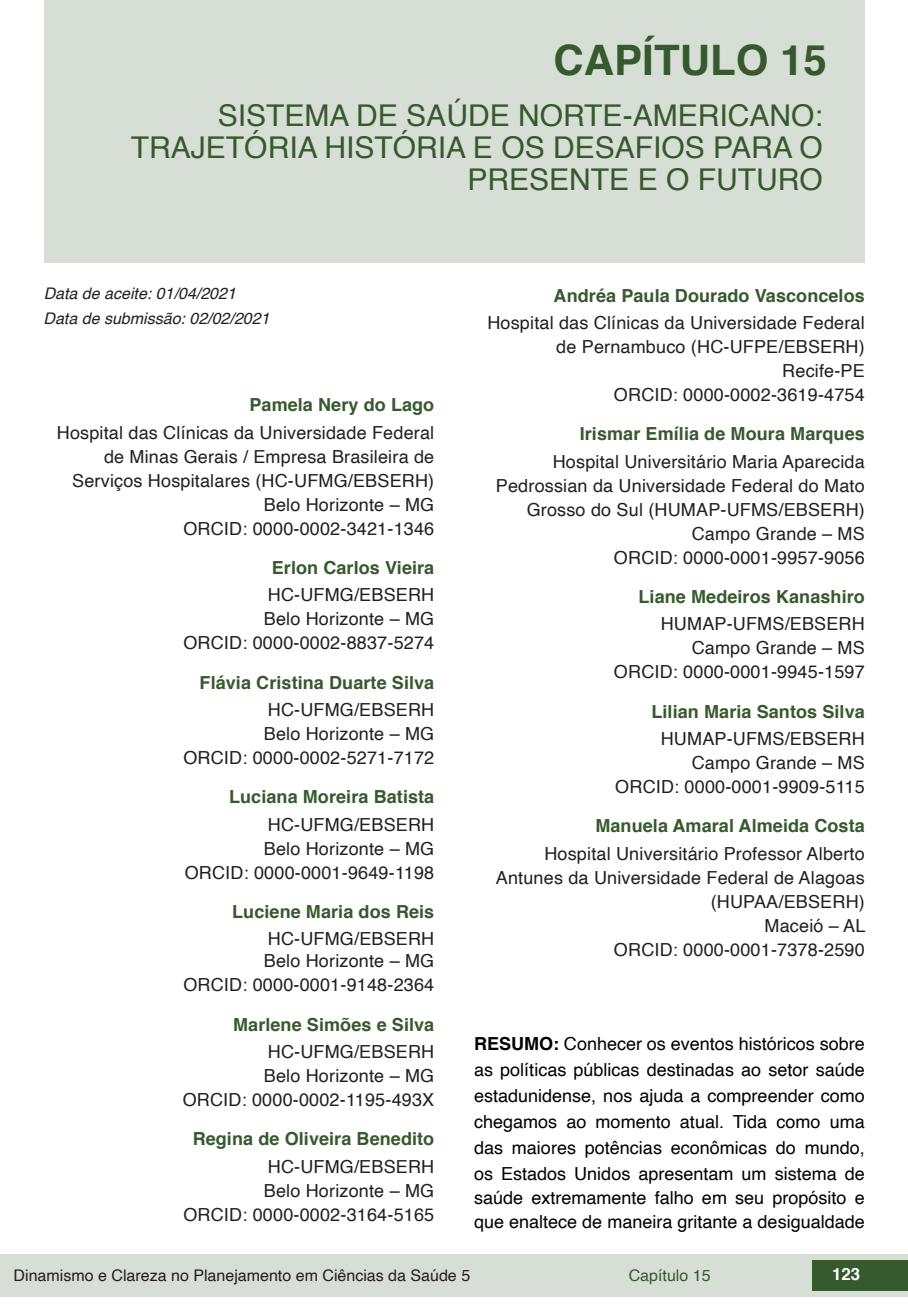
<style>
.page{position:relative;width:908px;height:1304px;background:#fff}
.page>*{position:absolute;margin:0;border:0;box-sizing:border-box;transform-origin:0 0}
.capítulos{font:700 42px "Helvetica";color:#36592e}
.nome_artigos{font:30px/32px "Helvetica";color:#36592e;text-align:right}
.info_autores{font:18px/24px "Helvetica";letter-spacing:.01em;color:#231f20;text-align:right}
.Resumos_e_PC_TXT{font:18px/26px "Helvetica";color:#000;text-align:justify}
.nome_autores{font:700 18px "Helvetica";letter-spacing:.005em;color:#36592e}
.t1{font:700 16.8px "Helvetica";color:#fff}
.t2{font:16px "Helvetica";color:#231f20}
.data{font:italic 16px "Helvetica";color:#231f20}
.t3{font:16px "Helvetica";color:#36592e}
.s1{font-weight:700}
</style>
<div class="page">
<div style="left:0;top:1254px;width:906px;height:43px;background:#d7ded5"></div>
<div style="left:812px;top:1261px;width:95px;height:30px;background:#36592e"></div>
<div style="left:44px;top:0;width:819px;height:263px;background:#d7ded5"></div>
<p class="capítulos" style="left:553px;top:26px;width:275px">CAPÍTULO 15</p>
<p class="nome_artigos" style="left:131px;top:101px;width:693px">SISTEMA DE SAÚDE NORTE-AMERICANO:<br>TRAJETÓRIA HISTÓRIA E OS DESAFIOS PARA O<br>PRESENTE E O FUTURO</p>
<p class="data" style="left:44px;top:280px;width:194px">Data de aceite: 01/04/2021</p>
<p class="data" style="left:43px;top:306px;width:227px">Data de submissão: 02/02/2021</p>
<p class="nome_autores" style="left:249px;top:390px;width:186px">Pamela Nery do Lago</p>
<p class="info_autores" style="left:57px;top:421px;width:379px">Hospital das Clínicas da Universidade Federal de Minas Gerais / Empresa Brasileira de<br>Serviços Hospitalares (HC-UFMG/EBSERH)</p>
<p class="info_autores" style="left:264px;top:493px;width:172px">Belo Horizonte – MG</p>
<p class="info_autores" style="left:183px;top:517px;width:252px">ORCID: 0000-0002-3421-1346</p>
<p class="nome_autores" style="left:272px;top:553px;width:164px">Erlon Carlos Vieira</p>
<p class="info_autores" style="left:268px;top:584px;width:168px">HC-UFMG/EBSERH</p>
<p class="info_autores" style="left:264px;top:608px;width:172px">Belo Horizonte – MG</p>
<p class="info_autores" style="left:183px;top:632px;width:252px">ORCID: 0000-0002-8837-5274</p>
<p class="nome_autores" style="left:199px;top:668px;width:236px">Flávia Cristina Duarte Silva</p>
<p class="info_autores" style="left:268px;top:698px;width:168px">HC-UFMG/EBSERH</p>
<p class="info_autores" style="left:264px;top:722px;width:172px">Belo Horizonte – MG</p>
<p class="info_autores" style="left:183px;top:746px;width:252px">ORCID: 0000-0002-5271-7172</p>
<p class="nome_autores" style="left:229px;top:783px;width:207px">Luciana Moreira Batista</p>
<p class="info_autores" style="left:268px;top:813px;width:168px">HC-UFMG/EBSERH</p>
<p class="info_autores" style="left:264px;top:837px;width:172px">Belo Horizonte – MG</p>
<p class="info_autores" style="left:185px;top:861px;width:251px">ORCID: 0000-0001-9649-1198</p>
<p class="nome_autores" style="left:232px;top:897px;width:203px">Luciene Maria dos Reis</p>
<p class="info_autores" style="left:268px;top:928px;width:168px">HC-UFMG/EBSERH</p>
<p class="info_autores" style="left:264px;top:950px;width:172px">Belo Horizonte – MG</p>
<p class="info_autores" style="left:183px;top:974px;width:252px">ORCID: 0000-0001-9148-2364</p>
<p class="nome_autores" style="left:233px;top:1010px;width:202px">Marlene Simões e Silva</p>
<p class="info_autores" style="left:268px;top:1040px;width:168px">HC-UFMG/EBSERH</p>
<p class="info_autores" style="left:264px;top:1064px;width:172px">Belo Horizonte – MG</p>
<p class="info_autores" style="left:183px;top:1088px;width:253px">ORCID: 0000-0002-1195-493X</p>
<p class="nome_autores" style="left:192px;top:1125px;width:243px">Regina de Oliveira Benedito</p>
<p class="info_autores" style="left:268px;top:1155px;width:168px">HC-UFMG/EBSERH</p>
<p class="info_autores" style="left:264px;top:1179px;width:172px">Belo Horizonte – MG</p>
<p class="info_autores" style="left:183px;top:1203px;width:252px">ORCID: 0000-0002-3164-5165</p>
<p class="nome_autores" style="left:553px;top:281px;width:312px">Andréa Paula Dourado Vasconcelos</p>
<p class="info_autores" style="left:487px;top:311px;width:379px">Hospital das Clínicas da Universidade Federal de Pernambuco (HC-UFPE/EBSERH)</p>
<p class="info_autores" style="left:782px;top:359px;width:84px">Recife-PE</p>
<p class="info_autores" style="left:613px;top:383px;width:252px">ORCID: 0000-0002-3619-4754</p>
<p class="nome_autores" style="left:579px;top:419px;width:286px">Irismar Emília de Moura Marques</p>
<p class="info_autores" style="left:495px;top:450px;width:370px">Hospital Universitário Maria Aparecida<br>Pedrossian da Universidade Federal do Mato<br>Grosso do Sul (HUMAP-UFMS/EBSERH)</p>
<p class="info_autores" style="left:691px;top:522px;width:174px">Campo Grande – MS</p>
<p class="info_autores" style="left:613px;top:546px;width:252px">ORCID: 0000-0001-9957-9056</p>
<p class="nome_autores" style="left:638px;top:582px;width:228px">Liane Medeiros Kanashiro</p>
<p class="info_autores" style="left:660px;top:612px;width:205px">HUMAP-UFMS/EBSERH</p>
<p class="info_autores" style="left:691px;top:636px;width:174px">Campo Grande – MS</p>
<p class="info_autores" style="left:613px;top:660px;width:252px">ORCID: 0000-0001-9945-1597</p>
<p class="nome_autores" style="left:651px;top:697px;width:215px">Lilian Maria Santos Silva</p>
<p class="info_autores" style="left:660px;top:727px;width:205px">HUMAP-UFMS/EBSERH</p>
<p class="info_autores" style="left:691px;top:751px;width:174px">Campo Grande – MS</p>
<p class="info_autores" style="left:615px;top:775px;width:251px">ORCID: 0000-0001-9909-5115</p>
<p class="nome_autores" style="left:595px;top:811px;width:271px">Manuela Amaral Almeida Costa</p>
<p class="info_autores" style="left:495px;top:842px;width:370px">Hospital Universitário Professor Alberto<br>Antunes da Universidade Federal de Alagoas (HUPAA/EBSERH)</p>
<p class="info_autores" style="left:764px;top:914px;width:102px">Maceió – AL</p>
<p class="info_autores" style="left:613px;top:938px;width:252px">ORCID: 0000-0001-7378-2590</p>
<p class="Resumos_e_PC_TXT" style="left:474px;top:1031px;width:392px"><span class="s1">RESUMO:</span> Conhecer os eventos históricos sobre as políticas públicas destinadas ao setor saúde estadunidense, nos ajuda a compreender como chegamos ao momento atual. Tida como uma das maiores potências econômicas do mundo, os Estados Unidos apresentam um sistema de</p>
<p class="Resumos_e_PC_TXT" style="left:474px;top:1186px;width:392px;line-height:24px">saúde extremamente falho em seu propósito e que enaltece de maneira gritante a desigualdade</p>
<p class="t2" style="left:14px;top:1263px;width:458px">Dinamismo e Clareza no Planejamento em Ciências da Saúde 5</p>
<p class="t3" style="left:628px;top:1263px;width:83px">Capítulo 15</p>
<p class="t1" style="left:831px;top:1261px;width:30px">123</p>
</div>
